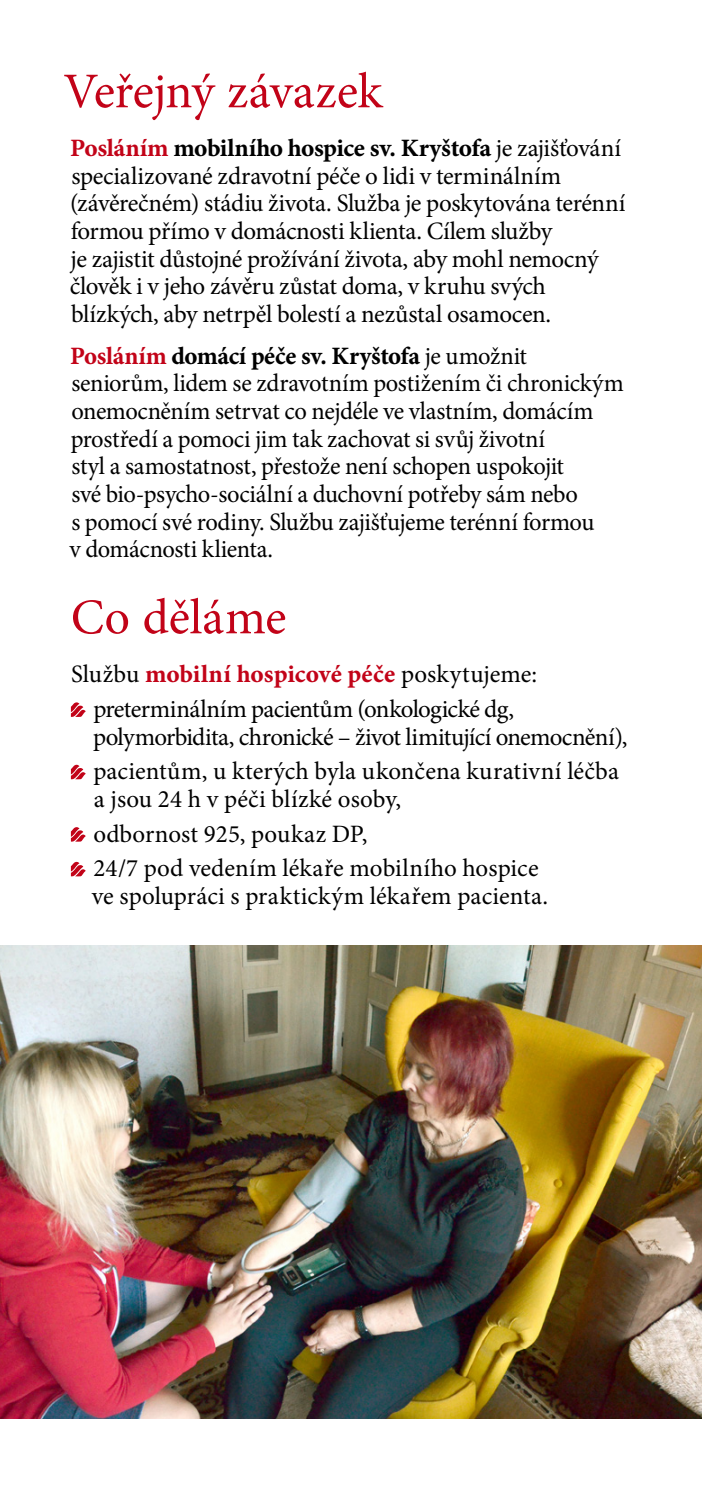
<style>
.page{position:relative;width:702px;height:1489px;background:#fff}
.page>*{position:absolute;margin:0;border:0;box-sizing:border-box;transform-origin:0 0}
.t1{font:50px "Minion Pro";letter-spacing:-.005em;color:#c20318}
.t2{font:25px/27.5px "Minion Pro";letter-spacing:-.01em;color:#000}
.t3{font:25px/27.5px "Minion Pro";letter-spacing:-.03em;color:#000}
.t4{font:25px "Minion Pro Bold Capt";letter-spacing:-.015em;color:#000}
.t5{font:25px "Minion Pro Bold Capt";color:#c20318}
.s1{color:#c20318}
.s2{font-family:"Minion Pro"}
.s3{font-family:"Minion Pro";color:#000}
</style>
<div class="page">
<svg style="left:71px;top:702px;width:15px;height:15px"></svg>
<svg style="left:71px;top:764px;width:15px;height:15px"></svg>
<svg style="left:71px;top:827px;width:15px;height:15px"></svg>
<svg style="left:71px;top:861px;width:15px;height:15px"></svg>
<img style="left:0;top:945px;width:702px;height:472px">
<h1 class="t1" style="left:63px;top:58px;width:320px">Veřejný závazek</h1>
<p class="t4" style="left:70px;top:130px;width:552px"><span class="s1">Posláním</span> mobilního hospice sv. Kryštofa <span class="s2">je zajišťování</span></p>
<p class="t2" style="left:70px;top:162px;width:557px">specializované zdravotní péče o lidi v terminálním (závěrečném) stádiu života. Služba je poskytována terénní formou přímo v domácnosti klienta. Cílem služby<br>je zajistit důstojné prožívání života, aby mohl nemocný člověk i v jeho závěru zůstat doma, v kruhu svých blízkých, aby netrpěl bolestí a nezůstal osamocen.</p>
<p class="t4" style="left:70px;top:338px;width:458px"><span class="s1">Posláním</span> domácí péče sv. Kryštofa <span class="s2">je umožnit</span></p>
<p class="t2" style="left:69px;top:370px;width:556px">seniorům, lidem se zdravotním postižením či chronickým onemocněním setrvat co nejdéle ve vlastním, domácím prostředí a pomoci jim tak zachovat si svůj životní<br>styl a samostatnost, přestože není schopen uspokojit<br>své bio‑psycho-sociální a duchovní potřeby sám nebo<br>s pomocí své rodiny. Službu zajišťujeme terénní formou<br>v domácnosti klienta.</p>
<h1 class="t1" style="left:71px;top:584px;width:217px">Co děláme</h1>
<p class="t5" style="left:71px;top:656px;width:467px"><span class="s3">Službu</span> mobilní hospicové péče <span class="s3">poskytujeme:</span></p>
<p class="t3" style="left:93px;top:695px;width:536px">preterminálním pacientům (onkologické dg, polymorbidita, chronické – život limitující onemocnění),</p>
<p class="t2" style="left:93px;top:757px;width:527px">pacientům, u kterých byla ukončena kurativní léčba a jsou 24 h v péči blízké osoby,</p>
<p class="t2" style="left:93px;top:816px;width:446px;line-height:34.8px">odbornost 925, poukaz DP,<br>24/7 pod vedením lékaře mobilního hospice</p>
<p class="t2" style="left:92px;top:882px;width:458px">ve spolupráci s praktickým lékařem pacienta.</p>
</div>
